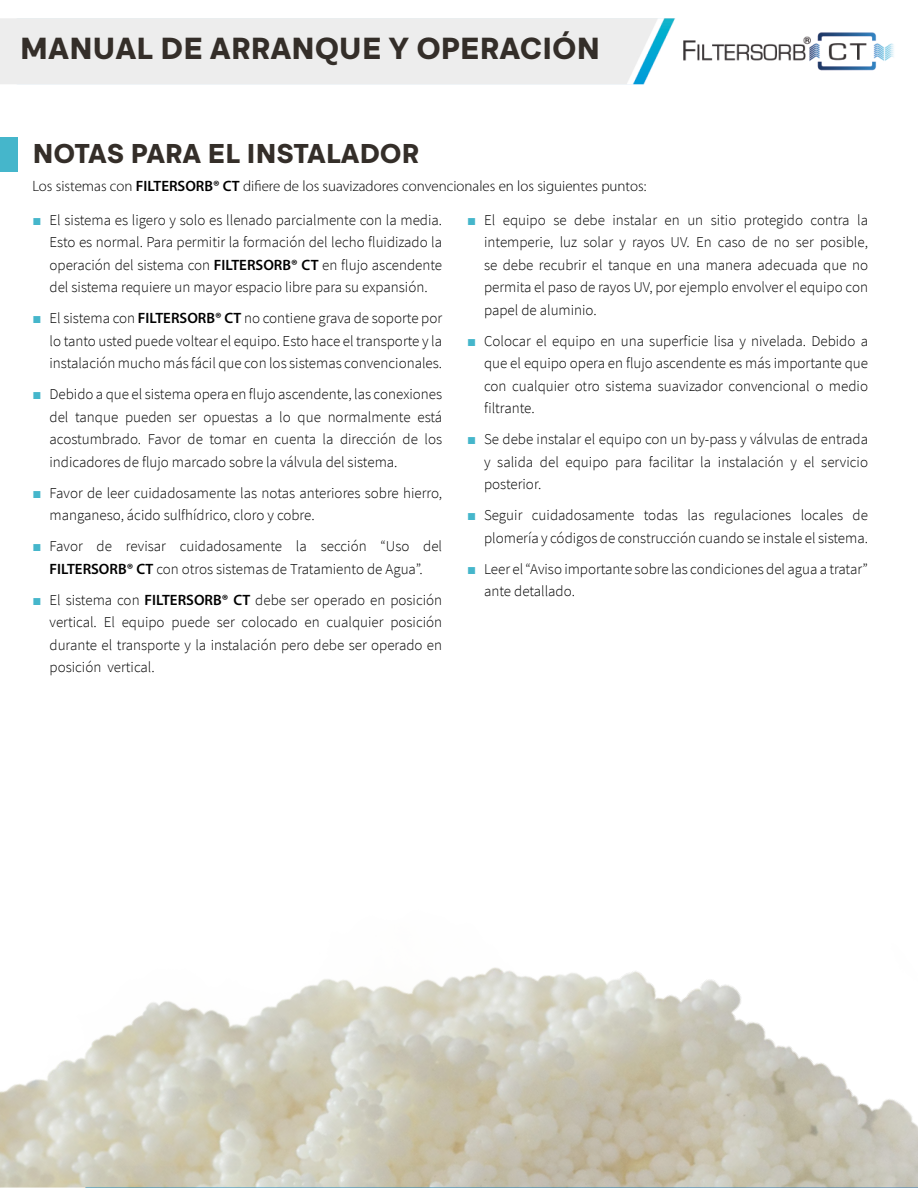
<style>
.page{position:relative;width:918px;height:1188px;background:#fff}
.page>*{position:absolute;margin:0;border:0;box-sizing:border-box;transform-origin:0 0}
.t1{font:900 30px "Quadran";letter-spacing:-.01em;color:#342e29}
.t2{font:900 26.85px "Quadran";letter-spacing:-.01em;color:#342e29}
.t3{font:300 15px/22.5px "Source Sans Pro";color:#000;text-align:justify}
.t4{font:300 15px "Myriad Pro";color:#000}
.s1{font-weight:600}
.s2{font-family:"Arial";font-weight:400;color:#45b6cb}
.s3{font-family:"Myriad Pro";font-weight:600}
</style>
<div class="page">
<img style="left:0;top:18px;width:894px;height:154px">
<div style="left:0;top:137px;width:17px;height:35px;background:#45b6cb"></div>
<img style="left:0;top:967px;width:918px;height:221px">
<p class="t1" style="left:20px;top:29px;width:582px">MANUAL DE ARRANQUE Y OPERACIÓN</p>
<p class="t2" style="left:33px;top:136px;width:388px">NOTAS PARA EL INSTALADOR</p>
<p class="t4" style="left:33px;top:177px;width:615px">Los sistemas con <span class="s1">FILTERSORB® CT</span> difiere de los suavizadores convencionales en los siguientes puntos:</p>
<p class="t3" style="left:484px;top:208px;width:385px;text-indent:-17px"><span class="s2">■</span> El equipo se debe instalar en un sitio protegido contra la intemperie, luz solar y rayos UV. En caso de no ser posible, se debe recubrir el tanque en una manera adecuada que no permita el paso de rayos UV, por ejemplo envolver el equipo con papel de aluminio.</p>
<p class="t3" style="left:484px;top:329px;width:385px;text-indent:-17px"><span class="s2">■</span> Colocar el equipo en una superficie lisa y nivelada. Debido a que el equipo opera en flujo ascendente es más importante que con cualquier otro sistema suavizador convencional o medio filtrante.</p>
<p class="t3" style="left:484px;top:428px;width:385px;text-indent:-17px"><span class="s2">■</span> Se debe instalar el equipo con un by-pass y válvulas de entrada y salida del equipo para facilitar la instalación y el servicio posterior.</p>
<p class="t3" style="left:467px;top:504px;width:402px;text-align:right"><span class="s2">■</span> Seguir cuidadosamente todas las regulaciones locales de plomería y códigos de construcción cuando se instale el sistema.</p>
<p class="t3" style="left:484px;top:557px;width:385px;text-indent:-17px"><span class="s2">■</span> Leer el “Aviso importante sobre las condiciones del agua a tratar” ante detallado.</p>
<p class="t3" style="left:50px;top:208px;width:394px;text-indent:-17px"><span class="s2">■</span> El sistema es ligero y solo es llenado parcialmente con la media.<br>Esto es normal. Para permitir la formación del lecho fluidizado la operación del sistema con <span class="s3">FILTERSORB® CT</span> en flujo ascendente del sistema requiere un mayor espacio libre para su expansión.</p>
<p class="t3" style="left:50px;top:307px;width:394px;text-indent:-17px"><span class="s2">■</span> El sistema con <span class="s3">FILTERSORB® CT</span> no contiene grava de soporte por lo tanto usted puede voltear el equipo. Esto hace el transporte y la instalación mucho más fácil que con los sistemas convencionales.</p>
<p class="t3" style="left:50px;top:383px;width:394px;text-indent:-17px"><span class="s2">■</span> Debido a que el sistema opera en flujo ascendente, las conexiones del tanque pueden ser opuestas a lo que normalmente está acostumbrado. Favor de tomar en cuenta la dirección de los indicadores de flujo marcado sobre la válvula del sistema.</p>
<p class="t3" style="left:50px;top:481px;width:394px;text-indent:-17px"><span class="s2">■</span> Favor de leer cuidadosamente las notas anteriores sobre hierro, manganeso, ácido sulfhídrico, cloro y cobre.</p>
<p class="t3" style="left:33px;top:535px;width:411px;text-align:center"><span class="s2">■</span> Favor de revisar cuidadosamente la sección “Uso del<br><span class="s3">FILTERSORB® CT</span> con otros sistemas de Tratamiento de Agua”.</p>
<p class="t3" style="left:50px;top:588px;width:394px;text-indent:-17px"><span class="s2">■</span> El sistema con <span class="s3">FILTERSORB® CT</span> debe ser operado en posición vertical. El equipo puede ser colocado en cualquier posición durante el transporte y la instalación pero debe ser operado en posición vertical.</p>
</div>
